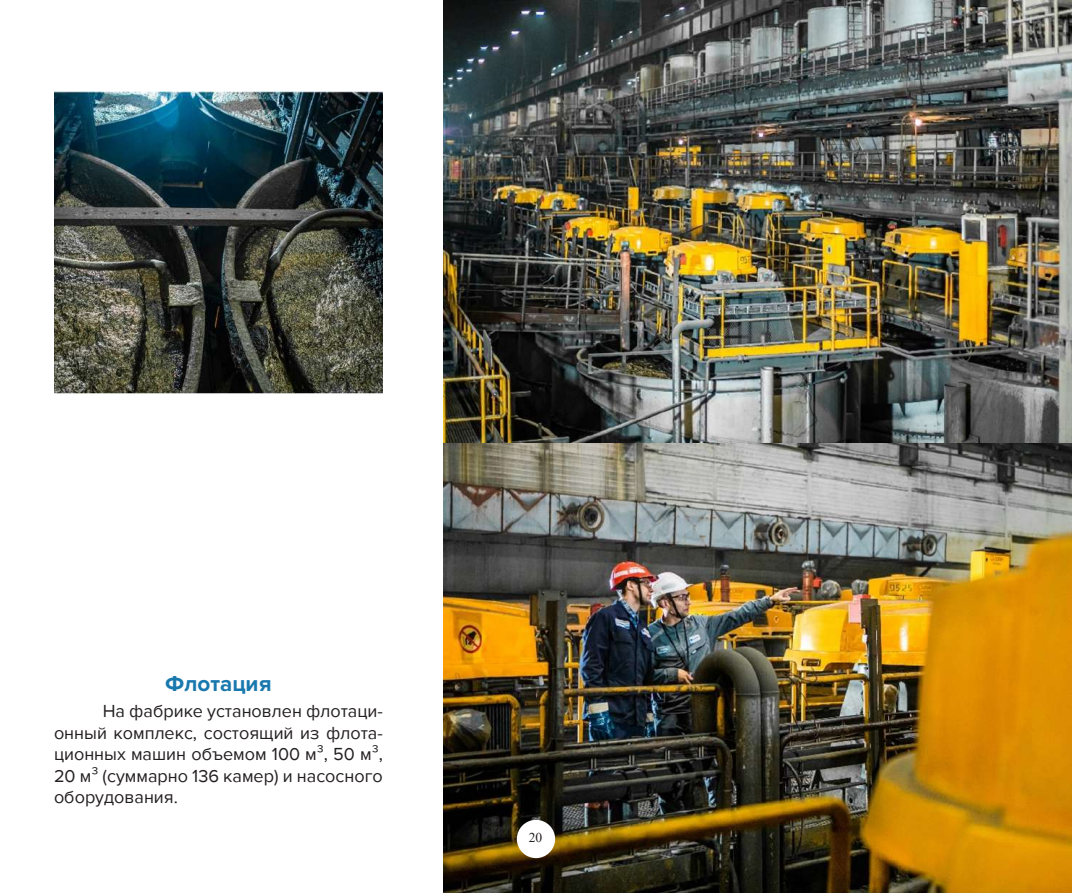
<style>
.page{position:relative;width:1072px;height:893px;background:#fff}
.page>*{position:absolute;margin:0;border:0;box-sizing:border-box;transform-origin:0 0}
.t1{font:700 22.5px "Proxima Nova";color:#1978ae}
.t2{font:18px/21.6px "Proxima Nova";color:#231f20;text-align:justify}
.t3{font:13.5px "Times New Roman";color:#231f20}
</style>
<div class="page">
<img style="left:54px;top:91px;width:329px;height:302px">
<img style="left:443px;top:0;width:628px;height:893px">
<div style="left:517px;top:820px;width:38px;height:38px;background:#fff;border-radius:50%"></div>
<p class="t1" style="left:165px;top:671px;width:108px">Флотация</p>
<p class="t2" style="left:54px;top:700px;width:330px;text-indent:49px">На фабрике установлен флотаци&shy;онный комплекс, состоящий из флота&shy;ционных машин объемом 100 м³, 50 м³, 20 м³ (суммарно 136 камер) и насосного оборудования.</p>
<p class="t3" style="left:529px;top:828px;width:15px">20</p>
</div>
